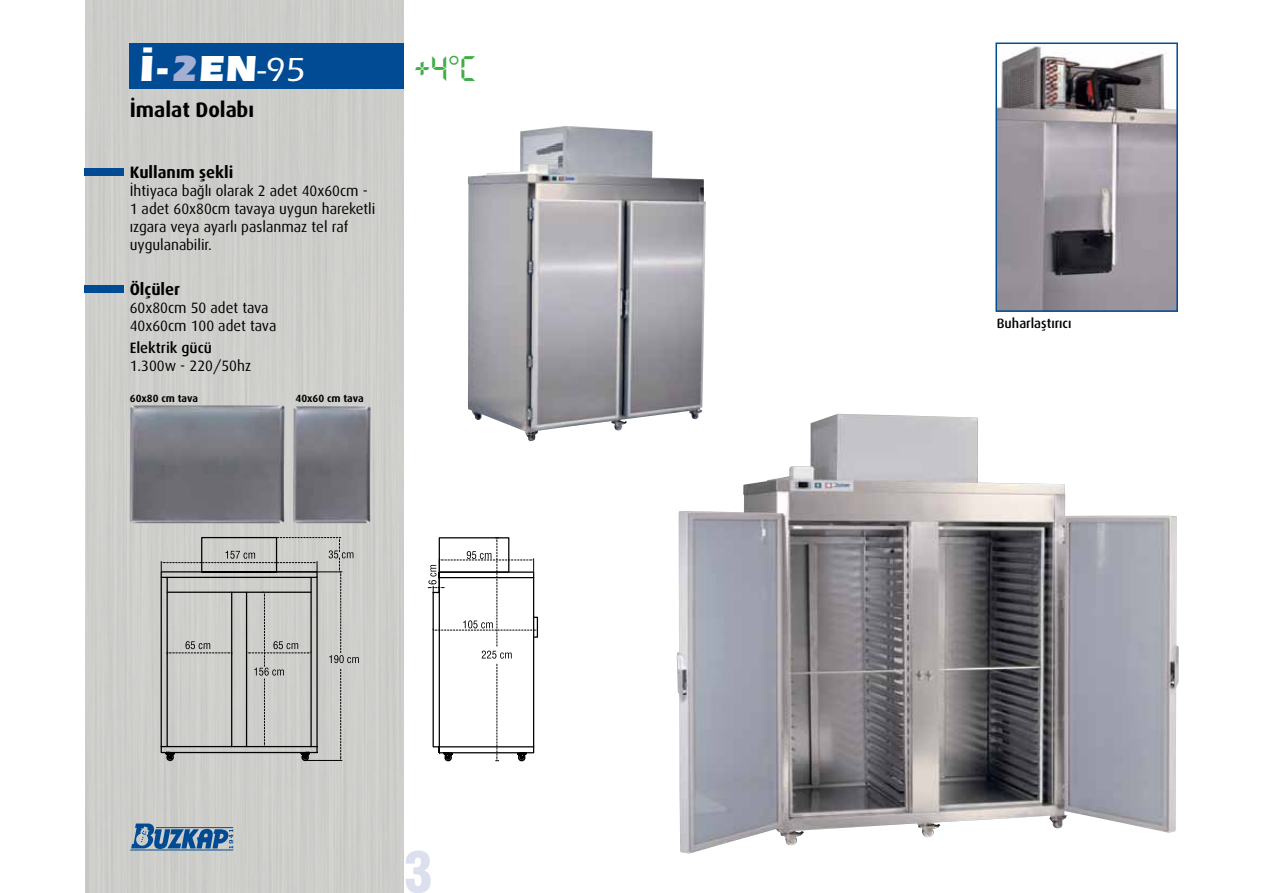
<style>
.page{position:relative;width:1263px;height:893px;background:#fff}
.page>*{position:absolute;margin:0;border:0;box-sizing:border-box;transform-origin:0 0}
.t1{font:55.5px "Helvetica Condensed Black Tr";color:#dcdfee}
.t2{font:37.5px "Eras Ultra Bold Tr";color:#fff}
.t3{font:34.5px "Digiface Tr";color:#41ad49}
.t4{font:21px "Dax Bold Tr";color:#000}
.t5{font:16.5px "Dax Bold Tr";color:#000}
.t6{font:15px/18px "Dax Regular Tr";color:#000}
.t7{font:15px "Dax Medium Tr";color:#000}
.t8{font:13.5px "Dax Medium Tr";color:#000}
.t9{font:10.5px "Dax Bold Tr";color:#000}
.s1{color:#a4afd3}
.s2{font-family:"Eras Normal Tr";font-size:34.5px}
</style>
<div class="page">
<div style="left:85px;top:0;width:319px;height:893px;background:#cdcecb"></div>
<div style="left:129px;top:43px;width:275px;height:45px;background:#004b93"></div>
<svg style="left:131px;top:823px;width:102px;height:26px;background:#658bae"></svg>
<hr style="left:130px;top:849px;width:103px;height:1px;background:#004b93">
<hr style="left:156px;top:827px;width:77px;height:1px;background:#004b93">
<img style="left:677px;top:414px;width:502px;height:439px">
<img style="left:468px;top:126px;width:238px;height:315px">
<div style="left:85px;top:168px;width:39px;height:8px;background:#004b93"></div>
<div style="left:85px;top:285px;width:39px;height:7px;background:#004b93"></div>
<svg style="left:134px;top:536px;width:225px;height:234px;background:#c0c0bd"></svg>
<svg style="left:428px;top:537px;width:111px;height:225px"></svg>
<img style="left:998px;top:46px;width:177px;height:263px">
<div style="left:995px;top:43px;width:183px;height:269px;border:2px solid #004b93"></div>
<img style="left:130px;top:405px;width:155px;height:119px">
<img style="left:293px;top:406px;width:78px;height:118px">
<h2 class="t2" style="left:139px;top:47px;width:168px">İ-<span class="s1">2</span>EN<span class="s2">-95</span></h2>
<h3 class="t4" style="left:130px;top:98px;width:126px">‹malat Dolab›</h3>
<p class="t5" style="left:130px;top:163px;width:105px">Kullanım flekli</p>
<p class="t6" style="left:130px;top:182px;width:247px">İhtiyaca bağlı olarak 2 adet 40x60cm -<br>1 adet 60x80cm tavaya uygun hareketli ızgara veya ayarlı paslanmaz tel raf uygulanabilir.</p>
<p class="t5" style="left:130px;top:280px;width:52px">Ölçüler</p>
<p class="t6" style="left:130px;top:299px;width:148px">60x80cm 50 adet tava<br>40x60cm 100 adet tava</p>
<p class="t7" style="left:130px;top:340px;width:84px">Elektrik gücü</p>
<p class="t6" style="left:130px;top:357px;width:123px">1.300w - 220/50hz</p>
<p class="t9" style="left:130px;top:392px;width:70px">60x80 cm tava</p>
<p class="t9" style="left:295px;top:392px;width:70px">40x60 cm tava</p>
<h3 class="t3" style="left:414px;top:46px;width:63px">+4°C</h3>
<h1 class="t1" style="left:405px;top:837px;width:29px">3</h1>
<p class="t8" style="left:997px;top:316px;width:76px">Buharlaştırıcı</p>
</div>
